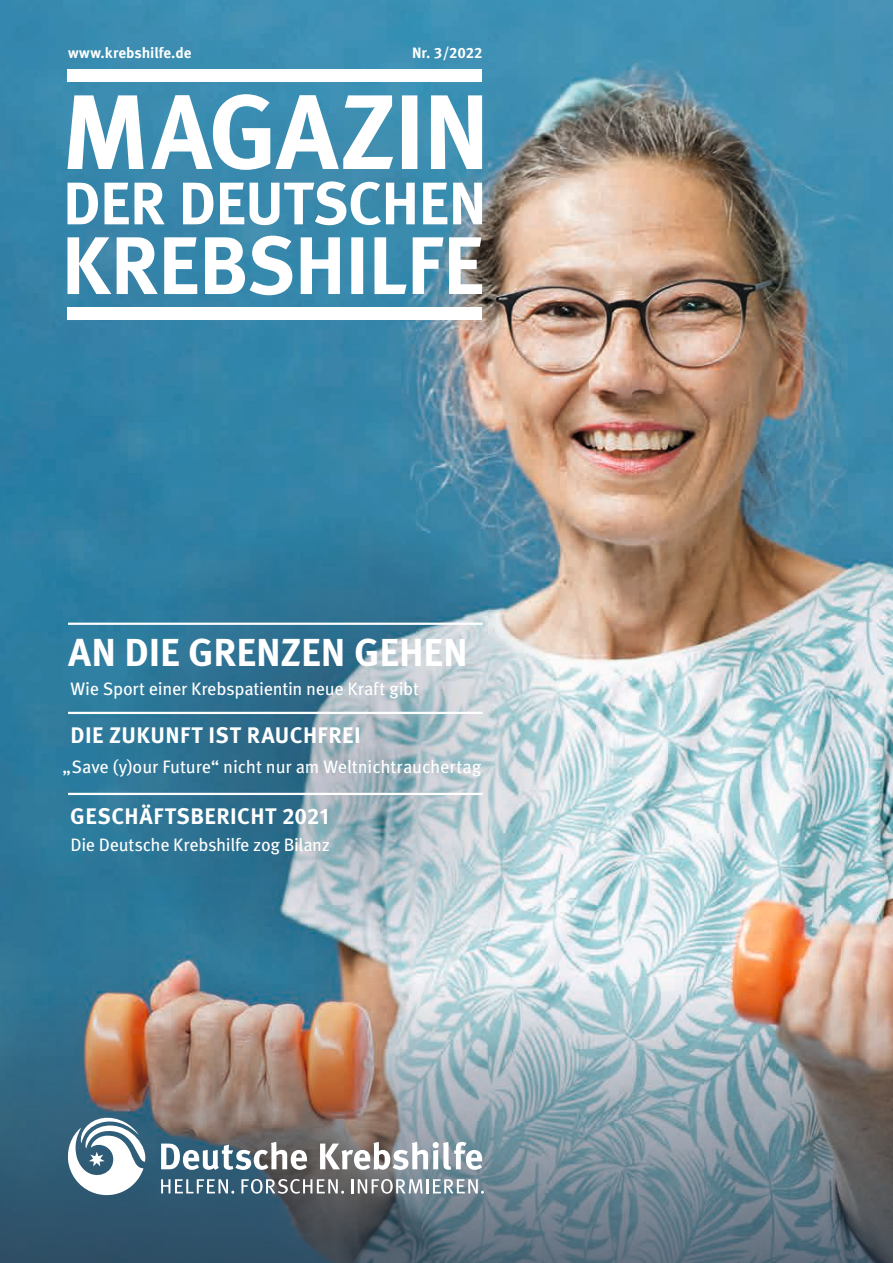
<style>
.page{position:relative;width:893px;height:1263px;background:#fff}
.page>*{position:absolute;margin:0;border:0;box-sizing:border-box;transform-origin:0 0}
.t1{font:700 39px "Meta Pro";letter-spacing:-.005em;color:#fff}
.t2{font:700 22.5px "Meta Pro";letter-spacing:.02em;color:#fff}
.t3{font:18px "Meta Pro";letter-spacing:-.01em;color:#fff}
.t4{font:700 15px "Meta Pro";letter-spacing:-.005em;color:#fff}
</style>
<div class="page">
<img style="left:0;top:0;width:893px;height:1263px">
<div style="left:68px;top:69px;width:414px;height:12px;background:#fff"></div>
<svg style="left:67px;top:94px;width:415px;height:76px"></svg>
<svg style="left:67px;top:181px;width:415px;height:44px"></svg>
<svg style="left:67px;top:236px;width:415px;height:59px"></svg>
<div style="left:68px;top:307px;width:414px;height:12px;background:#fff"></div>
<svg style="left:161px;top:1142px;width:146px;height:28px"></svg>
<svg style="left:320px;top:1142px;width:162px;height:28px"></svg>
<svg style="left:161px;top:1179px;width:73px;height:15px"></svg>
<svg style="left:241px;top:1179px;width:103px;height:15px"></svg>
<svg style="left:351px;top:1179px;width:133px;height:15px"></svg>
<svg style="left:67px;top:1114px;width:81px;height:87px"></svg>
<svg style="left:115px;top:518px;width:453px;height:468px;background:#6f9baf"></svg>
<hr style="left:68px;top:623px;width:415px;height:2px;background:#fff">
<hr style="left:68px;top:712px;width:415px;height:2px;background:#fff">
<hr style="left:68px;top:793px;width:415px;height:2px;background:#fff">
<p class="t4" style="left:68px;top:41px;width:125px">www.krebshilfe.de</p>
<p class="t4" style="left:412px;top:41px;width:72px">Nr. 3 /2022</p>
<h1 class="t1" style="left:68px;top:622px;width:401px">AN DIE GRENZEN GEHEN</h1>
<p class="t3" style="left:70px;top:675px;width:350px">Wie Sport einer Krebspatientin neue Kraft gibt</p>
<p class="t2" style="left:71px;top:718px;width:292px">DIE ZUKUNFT IST RAUCHFREI</p>
<p class="t3" style="left:62px;top:753px;width:420px">„Save (y)our Future“ nicht nur am Weltnichtrauchertag</p>
<p class="t2" style="left:70px;top:799px;width:260px">GESCHÄFTSBERICHT 2021</p>
<p class="t3" style="left:70px;top:831px;width:261px">Die Deutsche Krebshilfe zog Bilanz</p>
</div>
